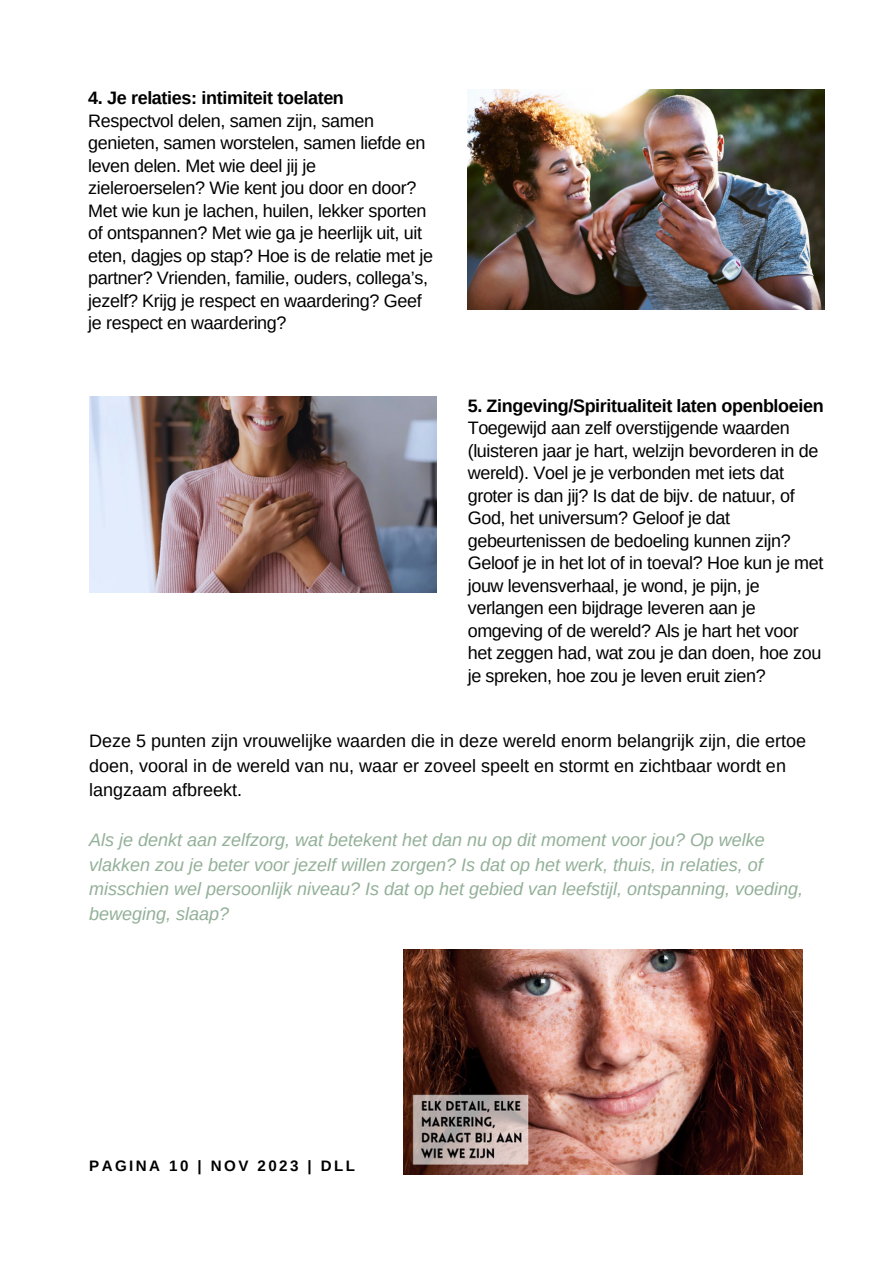
<style>
.page{position:relative;width:893px;height:1264px;background:#fff}
.page>*{position:absolute;margin:0;border:0;box-sizing:border-box;transform-origin:0 0}
.t1{font:18px/22.5px "Arimo";letter-spacing:-.02em;color:#000}
.t2{font:italic 18px/24.8px "Arimo";color:#93b098}
.t3{font:18px/24.8px "Arimo";color:#000}
.t4{font:700 18px "Arimo";letter-spacing:-.02em;color:#000}
.t5{font:700 15.15px "Arimo";letter-spacing:.16em;color:#000}
</style>
<div class="page">
<img style="left:403px;top:949px;width:399px;height:225px">
<img style="left:89px;top:397px;width:348px;height:195px">
<img style="left:467px;top:89px;width:357px;height:221px">
<p class="t4" style="left:88px;top:88px;width:257px">4. Je relaties: intimiteit toelaten</p>
<p class="t1" style="left:88px;top:109px;width:346px">Respectvol delen, samen zijn, samen genieten, samen worstelen, samen liefde en leven delen. Met wie deel jij je zieleroerselen? Wie kent jou door en door?<br>Met wie kun je lachen, huilen, lekker sporten of ontspannen? Met wie ga je heerlijk uit, uit eten, dagjes op stap? Hoe is de relatie met je partner? Vrienden, familie, ouders, collega’s, jezelf? Krijg je respect en waardering? Geef je respect en waardering?</p>
<p class="t4" style="left:467px;top:395px;width:357px">5. Zingeving/Spiritualiteit laten openbloeien</p>
<p class="t1" style="left:467px;top:417px;width:357px">Toegewijd aan zelf overstijgende waarden (luisteren jaar je hart, welzijn bevorderen in de wereld). Voel je je verbonden met iets dat groter is dan jij? Is dat de bijv. de natuur, of God, het universum? Geloof je dat gebeurtenissen de bedoeling kunnen zijn?<br>Geloof je in het lot of in toeval? Hoe kun je met jouw levensverhaal, je wond, je pijn, je verlangen een bijdrage leveren aan je omgeving of de wereld? Als je hart het voor het zeggen had, wat zou je dan doen, hoe zou je spreken, hoe zou je leven eruit zien?</p>
<p class="t3" style="left:89px;top:728px;width:718px">Deze 5 punten zijn vrouwelijke waarden die in deze wereld enorm belangrijk zijn, die ertoe doen, vooral in de wereld van nu, waar er zoveel speelt en stormt en zichtbaar wordt en langzaam afbreekt.</p>
<p class="t2" style="left:89px;top:827px;width:715px">Als je denkt aan zelfzorg, wat betekent het dan nu op dit moment voor jou? Op welke vlakken zou je beter voor jezelf willen zorgen? Is dat op het werk, thuis, in relaties, of misschien wel persoonlijk niveau? Is dat op het gebied van leefstijl, ontspanning, voeding, beweging, slaap?</p>
<p class="t5" style="left:89px;top:1156px;width:267px">PAGINA 10 | NOV 2023 | DLL</p>
</div>
